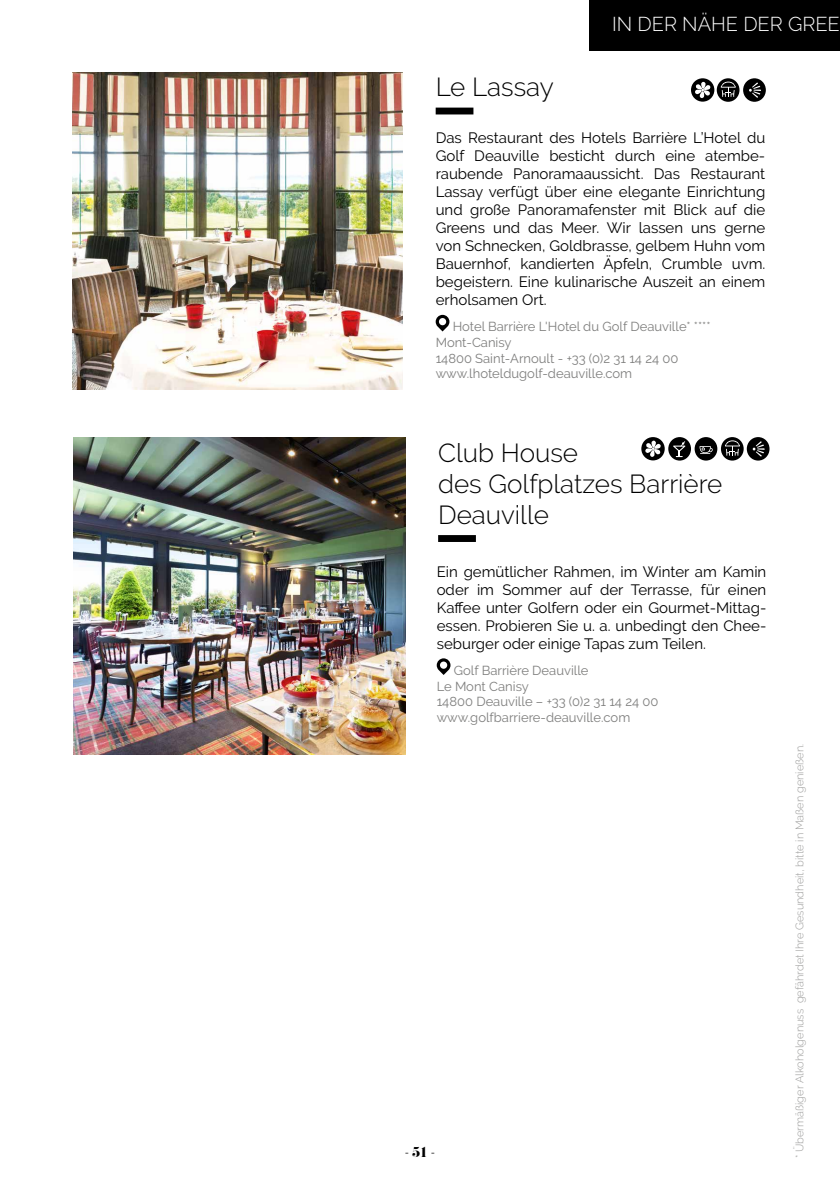
<style>
.page{position:relative;width:840px;height:1191px;background:#fff}
.page>*{position:absolute;margin:0;border:0;box-sizing:border-box;transform-origin:0 0}
.t1{font:300 26px/31.2px "Raleway";color:#000}
.t2{font:300 20px "Raleway";color:#fff}
.t3{font:15px/18px "Raleway";color:#000;text-align:justify}
.t4{font:14px "Pistilli";color:#000}
.t5{font:13px/15.6px "Raleway";color:#7e7e7d}
.t6{font:300 11px "Raleway";color:#9d9d9c}
</style>
<div class="page">
<div style="left:588px;top:0;width:251px;height:50px;background:#000"></div>
<svg style="left:435px;top:315px;width:14px;height:16px"></svg>
<div style="left:435px;top:108px;width:38px;height:6px;background:#000"></div>
<svg style="left:716px;top:78px;width:23px;height:24px"></svg>
<svg style="left:720px;top:82px;width:15px;height:15px"></svg>
<svg style="left:742px;top:78px;width:23px;height:24px"></svg>
<svg style="left:748px;top:83px;width:12px;height:15px"></svg>
<img style="left:72px;top:72px;width:330px;height:317px">
<svg style="left:436px;top:658px;width:14px;height:17px"></svg>
<div style="left:438px;top:535px;width:37px;height:7px;background:#000"></div>
<div style="left:668px;top:437px;width:22px;height:23px;background:#000;border-radius:50%"></div>
<svg style="left:673px;top:441px;width:12px;height:16px"></svg>
<div style="left:694px;top:437px;width:23px;height:23px;background:#000;border-radius:50%"></div>
<svg style="left:699px;top:446px;width:13px;height:8px"></svg>
<svg style="left:720px;top:437px;width:23px;height:23px"></svg>
<svg style="left:724px;top:440px;width:15px;height:15px"></svg>
<img style="left:73px;top:437px;width:332px;height:317px">
<div style="left:746px;top:437px;width:23px;height:23px;background:#000;border-radius:50%"></div>
<svg style="left:752px;top:441px;width:12px;height:15px"></svg>
<svg style="left:690px;top:78px;width:24px;height:24px"></svg>
<svg style="left:694px;top:82px;width:16px;height:16px"></svg>
<svg style="left:641px;top:437px;width:23px;height:23px"></svg>
<svg style="left:644px;top:440px;width:16px;height:17px"></svg>
<h1 class="t1" style="left:435px;top:72px;width:120px">Le Lassay</h1>
<h2 class="t2" style="left:612px;top:13px;width:229px">IN DER NÄHE DER GREE</h2>
<p class="t3" style="left:435px;top:129px;width:331px">Das Restaurant des Hotels Barrière L’Hotel du Golf Deauville besticht durch eine atembe&shy;raubende Panoramaaussicht. Das Restaurant Lassay verfügt über eine elegante Einrichtung und große Panoramafenster mit Blick auf die Greens und das Meer. Wir lassen uns gerne von Schnecken, Goldbrasse, gelbem Huhn vom Bauernhof, kandierten Äpfeln, Crumble uvm. begeistern. Eine kulinarische Auszeit an einem erholsamen Ort.</p>
<p class="t5" style="left:435px;top:319px;width:276px;text-indent:17px">Hotel Barrière L'Hotel du Golf Deauville* **** Mont-Canisy<br>14800 Saint-Arnoult - +33 (0)2 31 14 24 00 www.lhoteldugolf-deauville.com</p>
<h1 class="t1" style="left:438px;top:437px;width:285px">Club House<br>des Golfplatzes Barrière<br>Deauville</h1>
<p class="t3" style="left:436px;top:562px;width:331px">Ein gemütlicher Rahmen, im Winter am Kamin oder im Sommer auf der Terrasse, für einen Kaffee unter Golfern oder ein Gourmet-Mittag&shy;essen. Probieren Sie u. a. unbedingt den Chee&shy;seburger oder einige Tapas zum Teilen.</p>
<p class="t5" style="left:436px;top:662px;width:223px;text-indent:17px">Golf Barrière Deauville<br>Le Mont Canisy<br>14800 Deauville – +33 (0)2 31 14 24 00 www.golfbarriere-deauville.com</p>
<p class="t4" style="left:404px;top:1142px;width:32px">- 51 -</p>
<p class="t6" style="left:792px;top:1158px;width:416px;rotate:-90deg">* Übermäßiger Alkoholgenuss gefährdet Ihre Gesundheit, bitte in Maßen genießen.</p>
</div>
